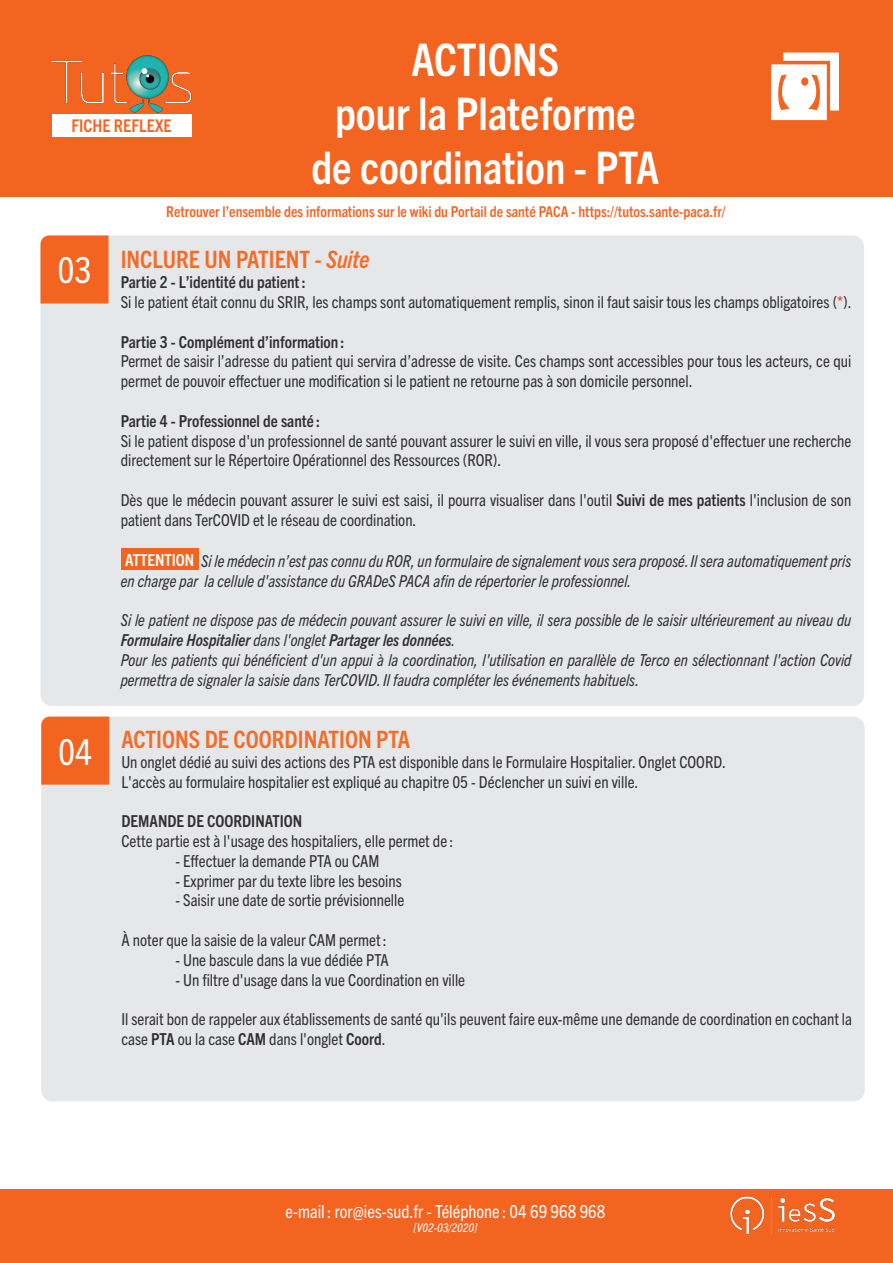
<style>
.page{position:relative;width:893px;height:1263px;background:#fff}
.page>*{position:absolute;margin:0;border:0;box-sizing:border-box;transform-origin:0 0}
.t1{font:700 condensed 45px/54px "Trade Gothic Next LT Pro";color:#fff;text-align:center}
.t2{font:condensed 36px "Trade Gothic Next LT Pro";color:#fff}
.t3{font:700 condensed 24px "Trade Gothic Next LT Pro";color:#f36c28}
.t4{font:condensed 18px "Trade Gothic Next LT Pro";color:#fff}
.t5{font:700 condensed 17.55px "Trade Gothic Next LT Pro";color:#f36421}
.t6{font:condensed 16.5px/19.8px "Trade Gothic Next LT Pro";color:#312f30}
.t7{font:italic condensed 16.5px/19.8px "Trade Gothic Next LT Pro";color:#312f30}
.t8{font:700 condensed 16.5px "Trade Gothic Next LT Pro";color:#312f30}
.t9{font:700 condensed 15px "Trade Gothic Next LT Pro";color:#f36421}
.t10{font:italic condensed 12px "Trade Gothic Next LT Pro";color:#fff}
.s1{font-style:italic}
.s2{color:#ee2d28}
.s3{font-weight:700}
.s4{font-weight:700;font-style:normal;color:#fff}
</style>
<div class="page">
<div style="left:0;top:0;width:893px;height:197px;background:#f36421"></div>
<svg style="left:771px;top:53px;width:68px;height:67px"></svg>
<div style="left:0;top:1189px;width:893px;height:74px;background:#f36421"></div>
<img style="left:730px;top:1196px;width:105px;height:39px">
<div style="left:52px;top:114px;width:139px;height:22px;background:#fff"></div>
<img style="left:51px;top:55px;width:141px;height:58px">
<div style="left:41px;top:235px;width:823px;height:471px;background:#e6e7e9;border-radius:11px"></div>
<div style="left:121px;top:549px;width:78px;height:21px;background:#f36421"></div>
<div style="left:41px;top:235px;width:68px;height:68px;background:#f36421"></div>
<div style="left:41px;top:717px;width:824px;height:384px;background:#e6e7e9;border-radius:11px"></div>
<div style="left:41px;top:717px;width:68px;height:68px;background:#f36421"></div>
<p class="t5" style="left:71px;top:114px;width:102px">FICHE REFLEXE</p>
<h1 class="t1" style="left:311px;top:30px;width:349px">ACTIONS<br>pour la Plateforme de coordination - PTA</h1>
<p class="t2" style="left:57px;top:246px;width:36px">03</p>
<p class="t9" style="left:166px;top:201px;width:561px">Retrouver l’ensemble des informations sur le wiki du Portail de santé PACA - https://tutos.sante-paca.fr/</p>
<p class="t3" style="left:121px;top:243px;width:250px">INCLURE UN PATIENT <span class="s1">- Suite</span></p>
<p class="t8" style="left:121px;top:271px;width:186px">Partie 2 - L’identité du patient :</p>
<p class="t6" style="left:121px;top:291px;width:732px">Si le patient était connu du SRIR, les champs sont automatiquement remplis, sinon il faut saisir tous les champs obligatoires (<span class="s2">*</span>).</p>
<p class="t8" style="left:121px;top:330px;width:225px">Partie 3 - Complément d’information :</p>
<p class="t6" style="left:121px;top:350px;width:732px">Permet de saisir l’adresse du patient qui servira d’adresse de visite. Ces champs sont accessibles pour tous les acteurs, ce qui permet de pouvoir effectuer une modification si le patient ne retourne pas à son domicile personnel.</p>
<p class="t8" style="left:121px;top:409px;width:201px">Partie 4 - Professionnel de santé :</p>
<p class="t6" style="left:121px;top:430px;width:732px">Si le patient dispose d'un professionnel de santé pouvant assurer le suivi en ville, il vous sera proposé d'effectuer une recherche directement sur le Répertoire Opérationnel des Ressources (ROR).</p>
<p class="t6" style="left:121px;top:489px;width:732px">Dès que le médecin pouvant assurer le suivi est saisi, il pourra visualiser dans l'outil <span class="s3">Suivi de mes patients</span> l'inclusion de son patient dans TerCOVID et le réseau de coordination.</p>
<p class="t7" style="left:125px;top:550px;width:728px"><span class="s4">ATTENTION</span> Si le médecin n’est pas connu du ROR, un formulaire de signalement vous sera proposé. Il sera automatiquement pris</p>
<p class="t7" style="left:121px;top:570px;width:512px">en charge par la cellule d'assistance du GRADeS PACA afin de répertorier le professionnel.</p>
<p class="t7" style="left:121px;top:609px;width:732px">Si le patient ne dispose pas de médecin pouvant assurer le suivi en ville, il sera possible de le saisir ultérieurement au niveau du<br><span class="s3">Formulaire Hospitalier</span> dans l'onglet <span class="s3">Partager les données</span>.</p>
<p class="t7" style="left:121px;top:649px;width:732px">Pour les patients qui bénéficient d'un appui à la coordination, l'utilisation en parallèle de Terco en sélectionnant l'action Covid permettra de signaler la saisie dans TerCOVID. Il faudra compléter les événements habituels.</p>
<p class="t2" style="left:58px;top:727px;width:36px">04</p>
<p class="t3" style="left:121px;top:723px;width:290px">ACTIONS DE COORDINATION PTA</p>
<p class="t6" style="left:121px;top:751px;width:606px">Un onglet dédié au suivi des actions des PTA est disponible dans le Formulaire Hospitalier. Onglet COORD.</p>
<p class="t6" style="left:121px;top:770px;width:518px">L'accès au formulaire hospitalier est expliqué au chapitre 05 - Déclencher un suivi en ville.</p>
<p class="t8" style="left:121px;top:810px;width:182px">DEMANDE DE COORDINATION</p>
<p class="t6" style="left:121px;top:830px;width:333px">Cette partie est à l'usage des hospitaliers, elle permet de :</p>
<p class="t6" style="left:175px;top:850px;width:206px">- Effectuer la demande PTA ou CAM</p>
<p class="t6" style="left:175px;top:869px;width:228px">- Exprimer par du texte libre les besoins</p>
<p class="t6" style="left:175px;top:889px;width:230px">- Saisir une date de sortie prévisionnelle</p>
<p class="t6" style="left:121px;top:929px;width:267px">À noter que la saisie de la valeur CAM permet :</p>
<p class="t6" style="left:175px;top:949px;width:215px">- Une bascule dans la vue dédiée PTA</p>
<p class="t6" style="left:175px;top:968px;width:291px">- Un filtre d'usage dans la vue Coordination en ville</p>
<p class="t6" style="left:121px;top:1008px;width:732px">Il serait bon de rappeler aux établissements de santé qu'ils peuvent faire eux-même une demande de coordination en cochant la case <span class="s3">PTA</span> ou la case <span class="s3">CAM</span> dans l'onglet <span class="s3">Coord</span>.</p>
<p class="t4" style="left:286px;top:1199px;width:321px">e-mail : ror@ies-sud.fr - Téléphone : 04 69 968 968</p>
<p class="t10" style="left:414px;top:1220px;width:65px">[V02-03/2020]</p>
</div>
